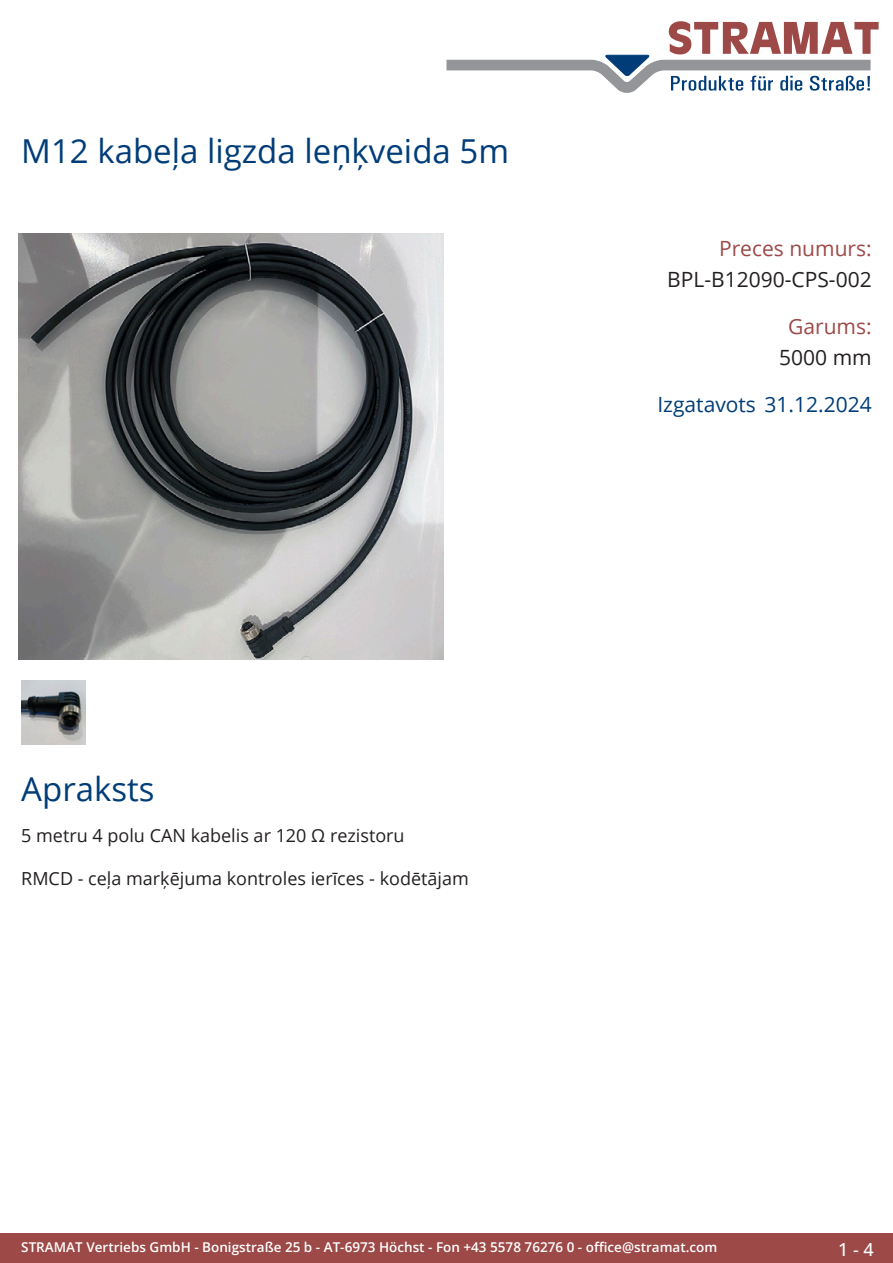
<style>
.page{position:relative;width:893px;height:1263px;background:#fff}
.page>*{position:absolute;margin:0;border:0;box-sizing:border-box;transform-origin:0 0}
.Produkttitel{font:33px "Open Sans";color:#003d78}
.TechDaten_Inhalt{font:21px "Open Sans";color:#231f20}
.TechDaten_Überschrif{font:21px "Open Sans";color:#9c4948}
.Erstellungsdatum{font:21px "Open Sans";color:#003d78}
.Beschreibung_Text{font:18px "Open Sans";color:#231f20}
.t1{font:500 18px "Open Sans";color:#fff}
.t2{font:600 13.5px "Open Sans";color:#fff}
</style>
<div class="page">
<div style="left:0;top:1233px;width:893px;height:30px;background:#9c4948"></div>
<svg style="left:446px;top:21px;width:433px;height:72px"></svg>
<img style="left:18px;top:234px;width:425px;height:425px">
<img style="left:21px;top:680px;width:64px;height:64px">
<p class="Produkttitel" style="left:21px;top:128px;width:489px">M12 kabeļa ligzda leņķveida 5m</p>
<p class="Produkttitel" style="left:21px;top:766px;width:135px">Apraksts</p>
<p class="Beschreibung_Text" style="left:21px;top:823px;width:385px">5 metru 4 polu CAN kabelis ar 120 Ω rezistoru</p>
<p class="Beschreibung_Text" style="left:21px;top:866px;width:449px">RMCD - ceļa marķējuma kontroles ierīces - kodētājam</p>
<p class="TechDaten_Überschrif" style="left:719px;top:234px;width:154px">Preces numurs:</p>
<p class="TechDaten_Inhalt" style="left:667px;top:265px;width:206px">BPL-B12090-CPS-002</p>
<p class="TechDaten_Überschrif" style="left:788px;top:312px;width:85px">Garums:</p>
<p class="TechDaten_Inhalt" style="left:779px;top:343px;width:94px">5000 mm</p>
<p class="Erstellungsdatum" style="left:657px;top:390px;width:216px">Izgatavots 31.12.2024</p>
<p class="t2" style="left:21px;top:1238px;width:698px">STRAMAT Vertriebs GmbH - Bonigstraße 25 b - AT-6973 Höchst - Fon +43 5578 76276 0 - office@stramat.com</p>
<h3 class="t1" style="left:838px;top:1237px;width:37px">1 - 4</h3>
</div>
